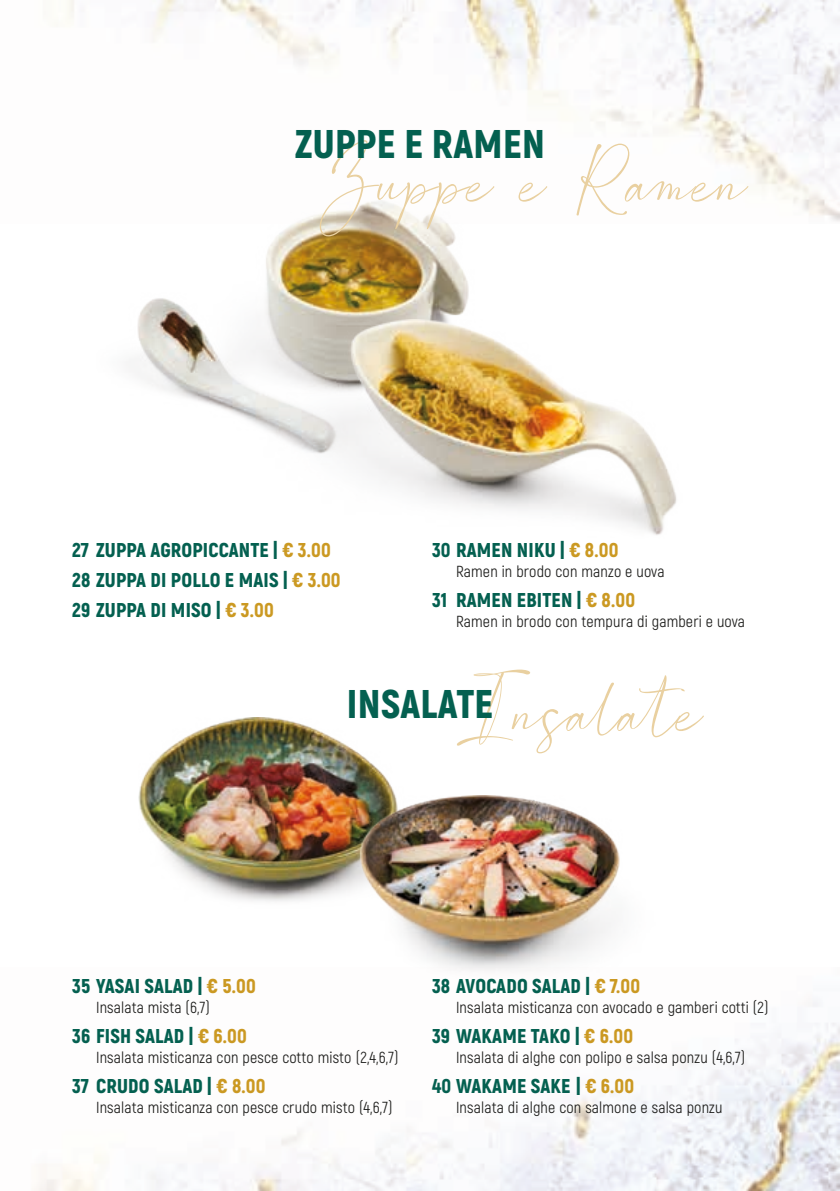
<style>
.page{position:relative;width:840px;height:1191px;background:#fff}
.page>*{position:absolute;margin:0;border:0;box-sizing:border-box;transform-origin:0 0}
.t1{font:113.2px "Southland";letter-spacing:.01em;color:#e9d0a0}
.t2{font:900 40px "Akrobat";letter-spacing:.01em;color:#046050}
.t3{font:900 20px/30px "Akrobat";letter-spacing:.01em;color:#046050}
.t4{font:16px "Akrobat";letter-spacing:.01em;color:#1d1d1b}
.s1{color:#cb9922}
</style>
<div class="page">
<img style="left:36px;top:1002px;width:803px;height:189px">
<img style="left:67px;top:0;width:772px;height:222px">
<img style="left:97px;top:200px;width:382px;height:217px">
<img style="left:242px;top:319px;width:435px;height:216px">
<img style="left:138px;top:718px;width:257px;height:184px">
<img style="left:311px;top:795px;width:344px;height:211px">
<h2 class="t2" style="left:295px;top:118px;width:251px">ZUPPE E RAMEN</h2>
<h1 class="t1" style="left:319px;top:125px;width:429px">Zuppe e Ramen</h1>
<p class="t3" style="left:72px;top:534px;width:270px">27 ZUPPA AGROPICCANTE | <span class="s1">€ 3.00<br></span>28 ZUPPA DI POLLO E MAIS | <span class="s1">€ 3.00<br></span>29 ZUPPA DI MISO | <span class="s1">€ 3.00</span></p>
<p class="t3" style="left:432px;top:534px;width:188px">30 RAMEN NIKU | <span class="s1">€ 8.00</span></p>
<p class="t4" style="left:456px;top:561px;width:210px">Ramen in brodo con manzo e uova</p>
<p class="t3" style="left:432px;top:584px;width:204px">31 RAMEN EBITEN | <span class="s1">€ 8.00</span></p>
<p class="t4" style="left:456px;top:611px;width:290px">Ramen in brodo con tempura di gamberi e uova</p>
<h1 class="t1" style="left:456px;top:654px;width:247px">Insalate</h1>
<h2 class="t2" style="left:346px;top:677px;width:148px">INSALATE</h2>
<p class="t3" style="left:72px;top:970px;width:185px">35 YASAI SALAD | <span class="s1">€ 5.00</span></p>
<p class="t4" style="left:96px;top:997px;width:115px">Insalata mista (6,7)</p>
<p class="t3" style="left:72px;top:1020px;width:176px">36 FISH SALAD | <span class="s1">€ 6.00</span></p>
<p class="t4" style="left:96px;top:1047px;width:304px">Insalata misticanza con pesce cotto misto (2,4,6,7)</p>
<p class="t3" style="left:72px;top:1070px;width:195px">37 CRUDO SALAD | <span class="s1">€ 8.00</span></p>
<p class="t4" style="left:96px;top:1097px;width:298px">Insalata misticanza con pesce crudo misto (4,6,7)</p>
<p class="t3" style="left:432px;top:970px;width:210px">38 AVOCADO SALAD | <span class="s1">€ 7.00</span></p>
<p class="t4" style="left:456px;top:997px;width:314px">Insalata misticanza con avocado e gamberi cotti (2)</p>
<p class="t3" style="left:432px;top:1020px;width:202px">39 WAKAME TAKO | <span class="s1">€ 6.00</span></p>
<p class="t4" style="left:456px;top:1047px;width:290px">Insalata di alghe con polipo e salsa ponzu (4,6,7)</p>
<p class="t3" style="left:432px;top:1070px;width:204px">40 WAKAME SAKE | <span class="s1">€ 6.00</span></p>
<p class="t4" style="left:456px;top:1097px;width:268px">Insalata di alghe con salmone e salsa ponzu</p>
</div>
